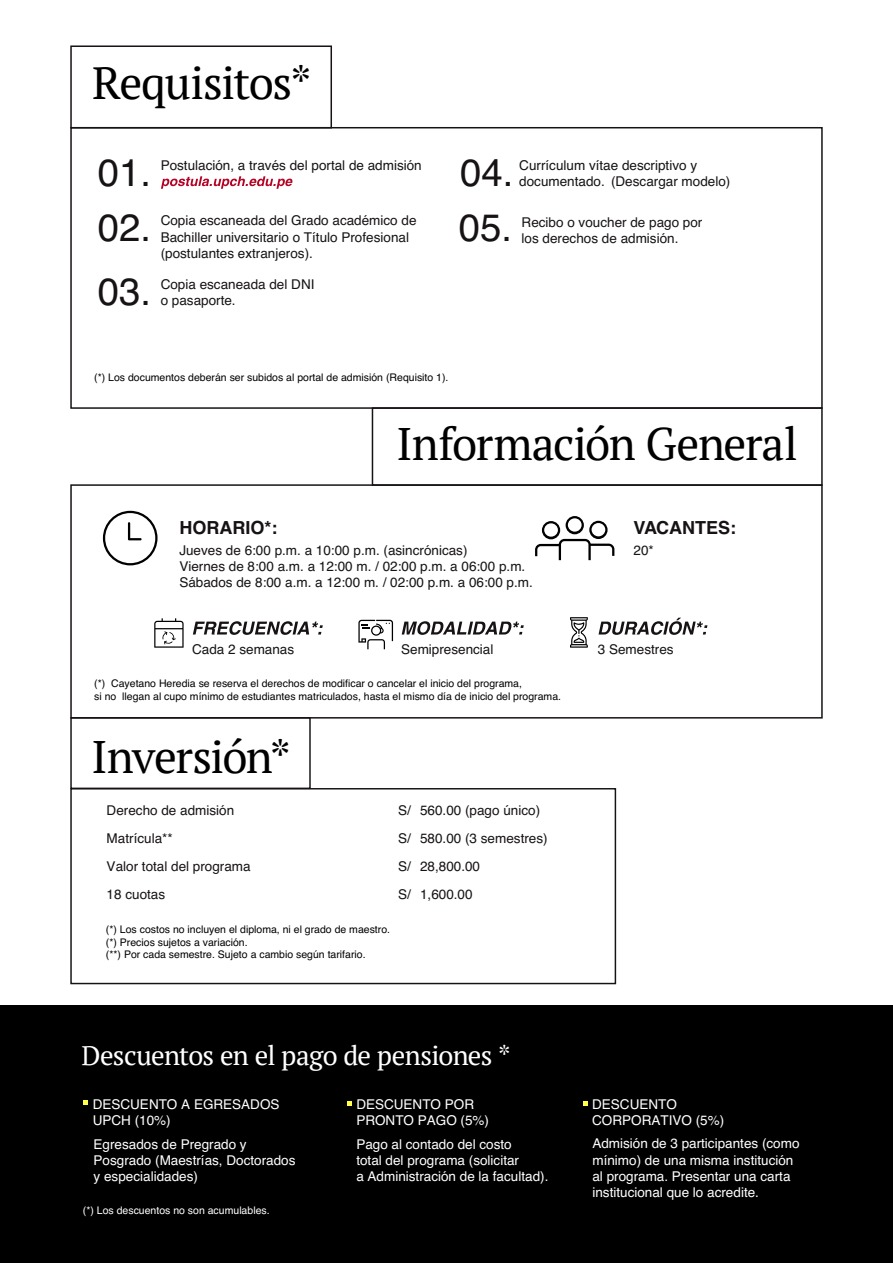
<style>
.page{position:relative;width:893px;height:1263px;background:#fff}
.page>*{position:absolute;margin:0;border:0;box-sizing:border-box;transform-origin:0 0}
.t1{font:45.45px "PT Serif";letter-spacing:-.03em;color:#000}
.t2{font:38.25px "Helvetica";color:#171314}
.t3{font:27px "PT Serif";letter-spacing:-.025em;color:#fff}
.t4{font:700 18px "Helvetica";color:#171314}
.t5{font:13.5px/28px "Helvetica";color:#171314}
.t6{font:13.5px/16.2px "Helvetica";color:#fff}
.t7{font:10.5px/12.6px "Helvetica";color:#000}
.t8{font:10.5px "Helvetica";color:#fff}
</style>
<div class="page">
<div style="left:70px;top:45px;width:262px;height:83px;border:2px solid #171314"></div>
<div style="left:70px;top:127px;width:753px;height:282px;border:2px solid #171314"></div>
<div style="left:70px;top:484px;width:753px;height:234px;border:2px solid #171314"></div>
<div style="left:372px;top:407px;width:451px;height:79px;border:2px solid #171314"></div>
<div style="left:70px;top:717px;width:241px;height:72px;border:1px solid #171314"></div>
<div style="left:70px;top:788px;width:546px;height:196px;border:1px solid #171314"></div>
<svg style="left:161px;top:176px;width:131px;height:13px"></svg>
<div style="left:0;top:1005px;width:893px;height:258px;background:#000"></div>
<svg style="left:84px;top:1101px;width:4px;height:4px"></svg>
<svg style="left:348px;top:1101px;width:4px;height:4px"></svg>
<svg style="left:583px;top:1101px;width:5px;height:4px"></svg>
<svg style="left:103px;top:511px;width:55px;height:54px"></svg>
<svg style="left:535px;top:516px;width:79px;height:44px"></svg>
<svg style="left:193px;top:621px;width:130px;height:14px"></svg>
<svg style="left:402px;top:621px;width:122px;height:14px"></svg>
<svg style="left:598px;top:618px;width:109px;height:17px"></svg>
<svg style="left:358px;top:620px;width:35px;height:29px"></svg>
<svg style="left:570px;top:617px;width:18px;height:31px"></svg>
<svg style="left:154px;top:618px;width:30px;height:30px"></svg>
<h1 class="t1" style="left:92px;top:54px;width:221px">Requisitos*</h1>
<h2 class="t2" style="left:98px;top:143px;width:55px">01.</h2>
<p class="t5" style="left:161px;top:151px;width:263px">Postulación, a través del portal de admisión</p>
<h2 class="t2" style="left:98px;top:198px;width:55px">02.</h2>
<p class="t5" style="left:161px;top:213px;width:257px;line-height:16.2px">Copia escaneada del Grado académico de<br>Bachiller universitario o Título Profesional (postulantes extranjeros).</p>
<h2 class="t2" style="left:98px;top:262px;width:55px">03.</h2>
<p class="t5" style="left:161px;top:277px;width:155px;line-height:16.2px">Copia escaneada del DNI o pasaporte.</p>
<h2 class="t2" style="left:460px;top:143px;width:55px">04.</h2>
<p class="t5" style="left:519px;top:151px;width:179px">Currículum vítae descriptivo y</p>
<p class="t5" style="left:519px;top:167px;width:213px">documentado. (Descargar modelo)</p>
<h2 class="t2" style="left:459px;top:198px;width:55px">05.</h2>
<p class="t5" style="left:522px;top:214px;width:182px;line-height:16.2px">Recibo o voucher de pago por los derechos de admisión.</p>
<p class="t7" style="left:94px;top:372px;width:356px">(*) Los documentos deberán ser subidos al portal de admisión (Requisito 1).</p>
<h1 class="t1" style="left:397px;top:415px;width:403px">Información General</h1>
<h3 class="t4" style="left:179px;top:513px;width:99px">HORARIO*:</h3>
<p class="t5" style="left:179px;top:542px;width:355px;line-height:16.2px">Jueves de 6:00 p.m. a 10:00 p.m. (asincrónicas)<br>Viernes de 8:00 a.m. a 12:00 m. / 02:00 p.m. a 06:00 p.m.<br>Sábados de 8:00 a.m. a 12:00 m. / 02:00 p.m. a 06:00 p.m.</p>
<h3 class="t4" style="left:633px;top:513px;width:104px">VACANTES:</h3>
<p class="t5" style="left:633px;top:537px;width:22px">20*</p>
<p class="t5" style="left:192px;top:636px;width:104px">Cada 2 semanas</p>
<p class="t5" style="left:401px;top:636px;width:94px">Semipresencial</p>
<p class="t5" style="left:598px;top:636px;width:77px">3 Semestres</p>
<p class="t7" style="left:94px;top:677px;width:468px">(*) Cayetano Heredia se reserva el derechos de modificar o cancelar el inicio del programa,<br>si no llegan al cupo mínimo de estudiantes matriculados, hasta el mismo día de inicio del programa.</p>
<h1 class="t1" style="left:91px;top:728px;width:201px">Inversión*</h1>
<p class="t5" style="left:107px;top:796px;width:146px">Derecho de admisión<br>Matrícula**<br>Valor total del programa<br>18 cuotas</p>
<p class="t5" style="left:420px;top:796px;width:129px">560.00 (pago único)<br>580.00 (3 semestres)<br>28,800.00<br>1,600.00</p>
<p class="t5" style="left:398px;top:796px;width:14px;text-align:justify">S/ S/ S/ S/</p>
<p class="t7" style="left:106px;top:923px;width:286px">(*) Los costos no incluyen el diploma, ni el grado de maestro. (*) Precios sujetos a variación.<br>(**) Por cada semestre. Sujeto a cambio según tarifario.</p>
<h3 class="t3" style="left:81px;top:1038px;width:431px">Descuentos en el pago de pensiones *</h3>
<p class="t6" style="left:93px;top:1096px;width:188px">DESCUENTO A EGRESADOS<br>UPCH (10%)</p>
<p class="t6" style="left:356px;top:1096px;width:134px">DESCUENTO POR<br>PRONTO PAGO (5%)</p>
<p class="t6" style="left:356px;top:1136px;width:194px">Pago al contado del costo<br>total del programa (solicitar<br>a Administración de la facultad).</p>
<p class="t6" style="left:94px;top:1136px;width:203px">Egresados de Pregrado y<br>Posgrado (Maestrías, Doctorados y especialidades)</p>
<p class="t8" style="left:83px;top:1202px;width:188px">(*) Los descuentos no son acumulables.</p>
<p class="t6" style="left:592px;top:1096px;width:134px">DESCUENTO<br>CORPORATIVO (5%)</p>
<p class="t6" style="left:592px;top:1136px;width:209px">Admisión de 3 participantes (como mínimo) de una misma institución al programa. Presentar una carta institucional que lo acredite.</p>
</div>
